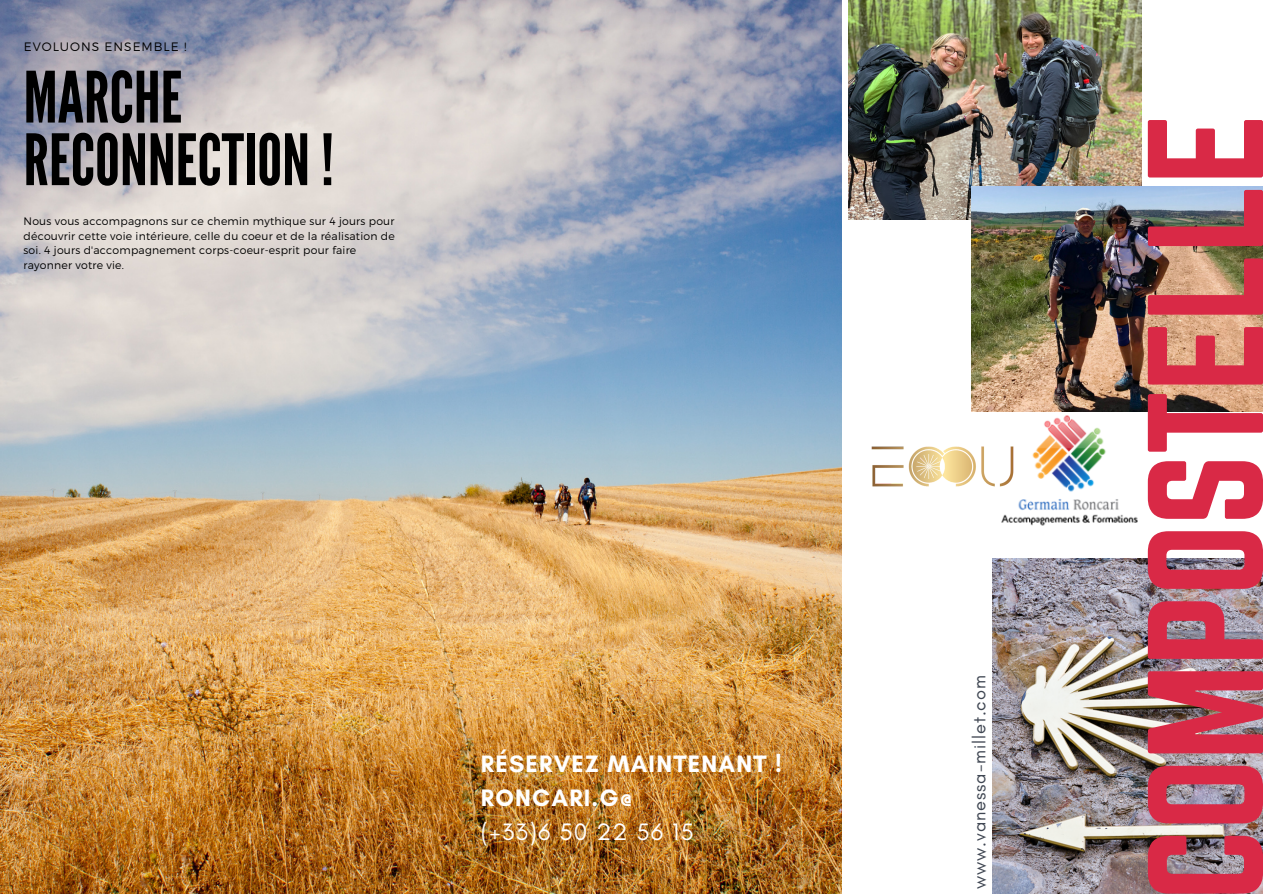
<style>
.page{position:relative;width:1263px;height:894px;background:#fff}
.page>*{position:absolute;margin:0;border:0;box-sizing:border-box;transform-origin:0 0}
.t1{font:144px "Norwester";letter-spacing:-.015em;color:#d92946}
.t2{font:70.5px/62.6px "League Gothic";color:#000}
.t3{font:700 24.15px/33.8px "Glacial Indifference";letter-spacing:.05em;color:#fff}
.t4{font:24.15px "Glacial Indifference";letter-spacing:.05em;color:#fff}
.t5{font:18.15px "Glacial Indifference";letter-spacing:.05em;color:#3f4652}
.t6{font:300 12.15px "Montserrat";letter-spacing:.08em;color:#000}
.t7{font:300 10.8px/14.7px "Montserrat";letter-spacing:.02em;color:#000}
</style>
<div class="page">
<img style="left:0;top:0;width:841px;height:893px">
<img style="left:993px;top:558px;width:269px;height:335px">
<img style="left:849px;top:0;width:292px;height:219px">
<img style="left:1082px;top:394px;width:181px;height:427px">
<img style="left:1070px;top:411px;width:79px;height:115px">
<img style="left:972px;top:186px;width:290px;height:225px">
<img style="left:815px;top:387px;width:255px;height:159px">
<p class="t6" style="left:24px;top:39px;width:164px">EVOLUONS ENSEMBLE !</p>
<h2 class="t2" style="left:24px;top:68px;width:312px">MARCHE<br>RECONNECTION!</h2>
<p class="t7" style="left:24px;top:213px;width:373px">Nous vous accompagnons sur ce chemin mythique sur 4 jours pour découvrir cette voie intérieure, celle du coeur et de la réalisation de soi. 4 jours d'accompagnement corps-coeur-esprit pour faire rayonner votre vie.</p>
<h3 class="t3" style="left:481px;top:746px;width:303px">RÉSERVEZ MAINTENANT !<br>RONCARI.G@</h3>
<h3 class="t4" style="left:481px;top:816px;width:214px">(+33)6 50 22 56 15</h3>
<h3 class="t5" style="left:968px;top:888px;width:215px;rotate:-90deg">www.vanessa-millet.com</h3>
<h1 class="t1" style="left:1119px;top:900px;width:789px;rotate:-90deg">COMPOSTELLE</h1>
</div>
